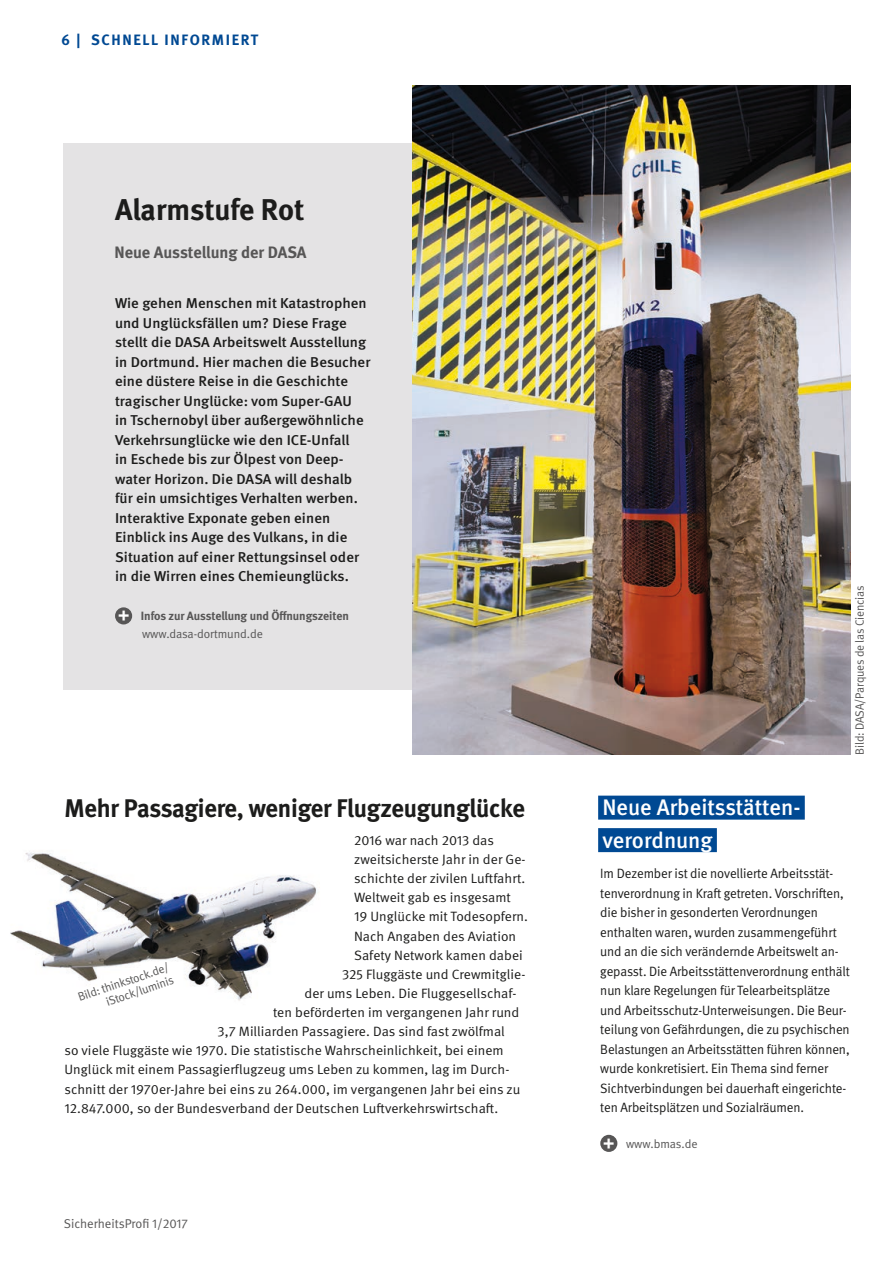
<style>
.page{position:relative;width:893px;height:1263px;background:#fff}
.page>*{position:absolute;margin:0;border:0;box-sizing:border-box;transform-origin:0 0}
.t1{font:700 30px "DGUV Meta";letter-spacing:-.005em;color:#1c1c1b}
.t2{font:700 25.5px "DGUV Meta";letter-spacing:-.01em;color:#1c1c1b}
.t3{font:500 22.5px/32.5px "DGUV Meta";color:#fff}
.t4{font:700 16.5px "DGUV Meta";color:#575656}
.t5{font:700 15px "DGUV Meta";letter-spacing:.11em;color:#004993}
.t6{font:500 14.25px/19.5px "DGUV Meta";letter-spacing:.005em;color:#1c1c1b;scale:1.05 1}
.t7{font:13.5px/19.5px "DGUV Meta";letter-spacing:-.005em;color:#1c1c1b}
.t8{font:12.75px "DGUV Meta";color:#575656}
.t9{font:12px/13.5px "DGUV Meta";letter-spacing:-.01em;color:#575656;text-align:right}
.t10{font:700 12px/18px "DGUV Meta";letter-spacing:-.01em;color:#575656}
.s1{font-size:18px;color:#fff}
.s2{font-weight:400}
.s3{font-weight:700;font-size:18px;color:#fff}
</style>
<div class="page">
<div style="left:64px;top:144px;width:374px;height:546px;background:#e4e3e4"></div>
<img style="left:412px;top:85px;width:438px;height:670px">
<img style="left:10px;top:852px;width:307px;height:149px">
<div style="left:600px;top:1135px;width:17px;height:17px;background:#575656;border-radius:50%"></div>
<div style="left:598px;top:796px;width:207px;height:24px;background:#004993"></div>
<div style="left:598px;top:828px;width:119px;height:24px;background:#004993"></div>
<div style="left:115px;top:607px;width:17px;height:17px;background:#575656;border-radius:50%"></div>
<p class="t5" style="left:62px;top:31px;width:198px">6 | SCHNELL INFORMIERT</p>
<h1 class="t1" style="left:115px;top:192px;width:191px">Alarmstufe Rot</h1>
<p class="t4" style="left:114px;top:243px;width:193px">Neue Ausstellung der DASA</p>
<p class="t6" style="left:115px;top:294px;width:245px">Wie gehen Menschen mit Katastrophen und Unglücksfällen um? Diese Frage stellt die DASA Arbeitswelt Ausstellung in Dortmund. Hier machen die Besucher eine düstere Reise in die Geschichte tragischer Unglücke: vom Super-GAU<br>in Tschernobyl über außergewöhnliche Verkehrsunglücke wie den ICE-Unfall<br>in Eschede bis zur Ölpest von Deep&shy;water Horizon. Die DASA will deshalb für ein umsichtiges Verhalten werben.<br>Interaktive Exponate geben einen Einblick ins Auge des Vulkans, in die Situation auf einer Rettungsinsel oder in die Wirren eines Chemieunglücks.</p>
<p class="t10" style="left:142px;top:607px;width:208px;text-indent:-24px"><span class="s1">+</span> Infos zur Ausstellung und Öffnungszeiten <span class="s2">www.dasa-dortmund.de</span></p>
<h2 class="t2" style="left:64px;top:793px;width:462px">Mehr Passagiere, weniger Flugzeugunglücke</h2>
<p class="t7" style="left:354px;top:831px;width:141px">2016 war nach 2013 das</p>
<p class="t7" style="left:354px;top:850px;width:173px">zweitsicherste Jahr in der Ge-</p>
<p class="t7" style="left:354px;top:869px;width:173px">schichte der zivilen Luftfahrt.</p>
<p class="t7" style="left:354px;top:888px;width:158px">Weltweit gab es insgesamt</p>
<p class="t7" style="left:354px;top:907px;width:176px">19 Unglücke mit Todesopfern.</p>
<p class="t7" style="left:354px;top:926px;width:164px">Nach Angaben des Aviation</p>
<p class="t7" style="left:354px;top:945px;width:170px">Safety Network kamen dabei</p>
<p class="t7" style="left:342px;top:965px;width:185px">325 Fluggäste und Crewmitglie-</p>
<p class="t7" style="left:304px;top:984px;width:213px">der ums Leben. Die Fluggesellschaf-</p>
<p class="t7" style="left:273px;top:1003px;width:248px">ten beförderten im vergangenen Jahr rund</p>
<p class="t7" style="left:217px;top:1022px;width:289px">3,7 Milliarden Passagiere. Das sind fast zwölfmal</p>
<p class="t7" style="left:64px;top:1041px;width:441px">so viele Fluggäste wie 1970. Die statistische Wahrscheinlichkeit, bei einem</p>
<p class="t7" style="left:64px;top:1060px;width:446px">Unglück mit einem Passagierflugzeug ums Leben zu kommen, lag im Durch-</p>
<p class="t7" style="left:64px;top:1079px;width:457px">schnitt der 1970er-Jahre bei eins zu 264.000, im vergangenen Jahr bei eins zu</p>
<p class="t7" style="left:64px;top:1098px;width:435px">12.847.000, so der Bundesverband der Deutschen Luftverkehrswirtschaft.</p>
<p class="t9" style="left:76px;top:991px;width:97px;rotate:-19deg">Bild: thinkstock.de/ iStock/luminis</p>
<p class="t8" style="left:64px;top:1216px;width:126px">SicherheitsProfi 1/2017</p>
<h3 class="t3" style="left:602px;top:792px;width:200px">Neue Arbeitsstätten&shy;verordnung</h3>
<p class="t9" style="left:853px;top:755px;width:171px;rotate:-90deg">Bild: DASA/Parques de las Ciencias</p>
<p class="t7" style="left:600px;top:864px;width:251px">Im Dezember ist die novellierte Arbeitsstät&shy;tenverordnung in Kraft getreten. Vorschriften, die bisher in gesonderten Verordnungen enthalten waren, wurden zusammengeführt und an die sich verändernde Arbeitswelt an&shy;gepasst. Die Arbeitsstättenverordnung enthält nun klare Regelungen für Telearbeitsplätze und Arbeitsschutz-Unterweisungen. Die Beur&shy;teilung von Gefährdungen, die zu psychischen Belastungen an Arbeitsstätten führen können, wurde konkretisiert. Ein Thema sind ferner Sichtverbindungen bei dauerhaft eingerichte&shy;ten Arbeitsplätzen und Sozialräumen.</p>
<p class="t9" style="left:603px;top:1137px;width:96px"><span class="s3">+</span> www.bmas.de</p>
</div>
